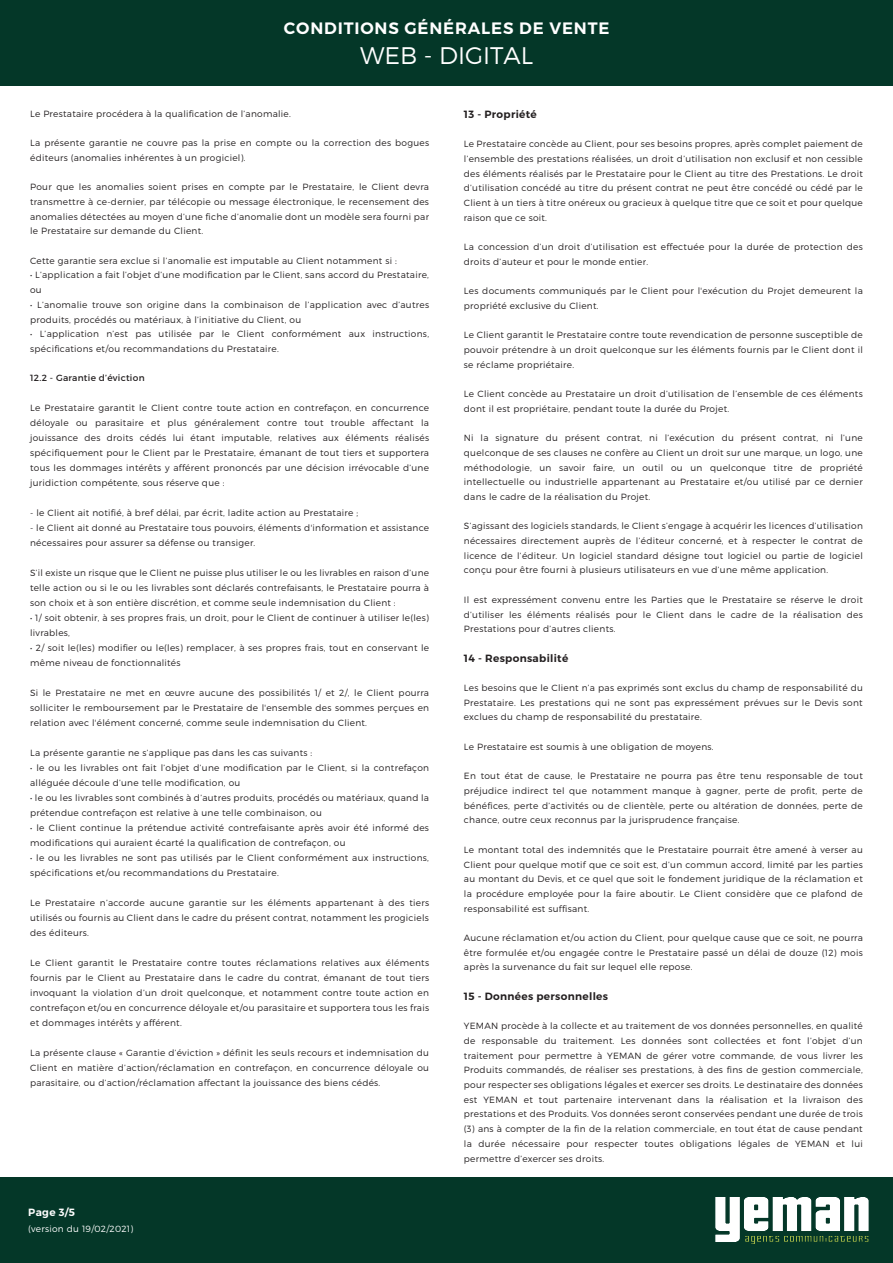
<style>
.page{position:relative;width:893px;height:1263px;background:#fff}
.page>*{position:absolute;margin:0;border:0;box-sizing:border-box;transform-origin:0 0}
.t1{font:300 24px "Montserrat";color:#fff}
.t2{font:600 16.5px "Montserrat";letter-spacing:.05em;color:#fff}
.t3{font:600 10.5px "Montserrat";letter-spacing:.03em;color:#231f20}
.t4{font:600 10.5px "Montserrat";color:#fff}
.t5{font:300 9px/14.7px "Montserrat";letter-spacing:.03em;color:#231f20;text-align:justify}
.t6{font:9px "Montserrat";letter-spacing:.03em;color:#231f20}
.t7{font:300 9px "Montserrat";letter-spacing:.03em;color:#fff}
</style>
<div class="page">
<div style="left:0;top:1178px;width:893px;height:85px;background:#043728"></div>
<div style="left:0;top:0;width:893px;height:85px;background:#043728"></div>
<svg style="left:715px;top:1197px;width:154px;height:47px"></svg>
<h2 class="t2" style="left:284px;top:18px;width:327px">CONDITIONS GÉNÉRALES DE VENTE</h2>
<h1 class="t1" style="left:360px;top:41px;width:175px">WEB - DIGITAL</h1>
<p class="t5" style="left:30px;top:106px;width:262px">Le Prestataire procédera à la qualification de l’anomalie.</p>
<p class="t5" style="left:30px;top:135px;width:400px">La présente garantie ne couvre pas la prise en compte ou la correction des bogues éditeurs (anomalies inhérentes à un progiciel).</p>
<p class="t5" style="left:30px;top:180px;width:400px">Pour que les anomalies soient prises en compte par le Prestataire, le Client devra transmettre à ce-dernier, par télécopie ou message électronique, le recensement des anomalies détectées au moyen d’une fiche d’anomalie dont un modèle sera fourni par le Prestataire sur demande du Client.</p>
<p class="t5" style="left:30px;top:253px;width:368px">Cette garantie sera exclue si l’anomalie est imputable au Client notamment si :</p>
<p class="t5" style="left:30px;top:268px;width:400px">• L’application a fait l’objet d’une modification par le Client, sans accord du Prestataire, ou</p>
<p class="t5" style="left:30px;top:297px;width:400px">• L’anomalie trouve son origine dans la combinaison de l’application avec d’autres produits, procédés ou matériaux, à l’initiative du Client, ou</p>
<p class="t5" style="left:30px;top:327px;width:400px">• L’application n’est pas utilisée par le Client conformément aux instructions, spécifications et/ou recommandations du Prestataire.</p>
<p class="t6" style="left:30px;top:373px;width:116px">12.2 - Garantie d’éviction</p>
<p class="t5" style="left:30px;top:400px;width:400px">Le Prestataire garantit le Client contre toute action en contrefaçon, en concurrence déloyale ou parasitaire et plus généralement contre tout trouble affectant la jouissance des droits cédés lui étant imputable, relatives aux éléments réalisés spécifiquement pour le Client par le Prestataire, émanant de tout tiers et supportera tous les dommages intérêts y afférent prononcés par une décision irrévocable d’une juridiction compétente, sous réserve que :</p>
<p class="t5" style="left:30px;top:505px;width:330px">- le Client ait notifié, à bref délai, par écrit, ladite action au Prestataire ;</p>
<p class="t5" style="left:30px;top:520px;width:400px">- le Client ait donné au Prestataire tous pouvoirs, éléments d'information et assistance nécessaires pour assurer sa défense ou transiger.</p>
<p class="t5" style="left:30px;top:565px;width:400px">S’il existe un risque que le Client ne puisse plus utiliser le ou les livrables en raison d’une telle action ou si le ou les livrables sont déclarés contrefaisants, le Prestataire pourra à son choix et à son entière discrétion, et comme seule indemnisation du Client :</p>
<p class="t5" style="left:30px;top:610px;width:400px">• 1/ soit obtenir, à ses propres frais, un droit, pour le Client de continuer à utiliser le(les) livrables,</p>
<p class="t5" style="left:30px;top:640px;width:400px">• 2/ soit le(les) modifier ou le(les) remplacer, à ses propres frais, tout en conservant le même niveau de fonctionnalités</p>
<p class="t5" style="left:30px;top:685px;width:400px">Si le Prestataire ne met en œuvre aucune des possibilités 1/ et 2/, le Client pourra solliciter le remboursement par le Prestataire de l'ensemble des sommes perçues en relation avec l'élément concerné, comme seule indemnisation du Client.</p>
<p class="t5" style="left:30px;top:745px;width:284px">La présente garantie ne s’applique pas dans les cas suivants :</p>
<p class="t5" style="left:30px;top:760px;width:400px">• le ou les livrables ont fait l’objet d’une modification par le Client, si la contrefaçon alléguée découle d’une telle modification, ou</p>
<p class="t5" style="left:30px;top:790px;width:400px">• le ou les livrables sont combinés à d’autres produits, procédés ou matériaux, quand la prétendue contrefaçon est relative à une telle combinaison, ou</p>
<p class="t5" style="left:30px;top:820px;width:400px">• le Client continue la prétendue activité contrefaisante après avoir été informé des modifications qui auraient écarté la qualification de contrefaçon, ou</p>
<p class="t5" style="left:30px;top:850px;width:400px">• le ou les livrables ne sont pas utilisés par le Client conformément aux instructions, spécifications et/ou recommandations du Prestataire.</p>
<p class="t5" style="left:30px;top:895px;width:400px">Le Prestataire n’accorde aucune garantie sur les éléments appartenant à des tiers utilisés ou fournis au Client dans le cadre du présent contrat, notamment les progiciels des éditeurs.</p>
<p class="t5" style="left:30px;top:955px;width:400px">Le Client garantit le Prestataire contre toutes réclamations relatives aux éléments fournis par le Client au Prestataire dans le cadre du contrat, émanant de tout tiers invoquant la violation d’un droit quelconque, et notamment contre toute action en contrefaçon et/ou en concurrence déloyale et/ou parasitaire et supportera tous les frais et dommages intérêts y afférent.</p>
<p class="t5" style="left:30px;top:1045px;width:400px">La présente clause « Garantie d’éviction » définit les seuls recours et indemnisation du Client en matière d’action/réclamation en contrefaçon, en concurrence déloyale ou parasitaire, ou d’action/réclamation affectant la jouissance des biens cédés.</p>
<p class="t4" style="left:28px;top:1205px;width:48px">Page 3/5</p>
<p class="t7" style="left:28px;top:1223px;width:107px">(version du 19/02/2021)</p>
<p class="t3" style="left:464px;top:107px;width:74px">13 - Propriété</p>
<p class="t5" style="left:464px;top:136px;width:400px">Le Prestataire concède au Client, pour ses besoins propres, après complet paiement de l’ensemble des prestations réalisées, un droit d’utilisation non exclusif et non cessible des éléments réalisés par le Prestataire pour le Client au titre des Prestations. Le droit d’utilisation concédé au titre du présent contrat ne peut être concédé ou cédé par le Client à un tiers à titre onéreux ou gracieux à quelque titre que ce soit et pour quelque raison que ce soit.</p>
<p class="t5" style="left:464px;top:239px;width:400px">La concession d’un droit d’utilisation est effectuée pour la durée de protection des droits d’auteur et pour le monde entier.</p>
<p class="t5" style="left:464px;top:283px;width:400px">Les documents communiqués par le Client pour l'exécution du Projet demeurent la propriété exclusive du Client.</p>
<p class="t5" style="left:464px;top:327px;width:400px">Le Client garantit le Prestataire contre toute revendication de personne susceptible de pouvoir prétendre à un droit quelconque sur les éléments fournis par le Client dont il se réclame propriétaire.</p>
<p class="t5" style="left:464px;top:386px;width:400px">Le Client concède au Prestataire un droit d’utilisation de l’ensemble de ces éléments dont il est propriétaire, pendant toute la durée du Projet.</p>
<p class="t5" style="left:464px;top:430px;width:400px">Ni la signature du présent contrat, ni l’exécution du présent contrat, ni l’une quelconque de ses clauses ne confère au Client un droit sur une marque, un logo, une méthodologie, un savoir faire, un outil ou un quelconque titre de propriété intellectuelle ou industrielle appartenant au Prestataire et/ou utilisé par ce dernier dans le cadre de la réalisation du Projet.</p>
<p class="t5" style="left:464px;top:519px;width:400px">S’agissant des logiciels standards, le Client s’engage à acquérir les licences d’utilisation nécessaires directement auprès de l’éditeur concerné, et à respecter le contrat de licence de l’éditeur. Un logiciel standard désigne tout logiciel ou partie de logiciel conçu pour être fourni à plusieurs utilisateurs en vue d’une même application.</p>
<p class="t5" style="left:464px;top:592px;width:400px">Il est expressément convenu entre les Parties que le Prestataire se réserve le droit d’utiliser les éléments réalisés pour le Client dans le cadre de la réalisation des Prestations pour d’autres clients.</p>
<p class="t3" style="left:464px;top:651px;width:106px">14 - Responsabilité</p>
<p class="t5" style="left:464px;top:680px;width:400px">Les besoins que le Client n’a pas exprimés sont exclus du champ de responsabilité du Prestataire. Les prestations qui ne sont pas expressément prévues sur le Devis sont exclues du champ de responsabilité du prestataire.</p>
<p class="t5" style="left:464px;top:739px;width:251px">Le Prestataire est soumis à une obligation de moyens.</p>
<p class="t5" style="left:464px;top:769px;width:400px">En tout état de cause, le Prestataire ne pourra pas être tenu responsable de tout préjudice indirect tel que notamment manque à gagner, perte de profit, perte de bénéfices, perte d’activités ou de clientèle, perte ou altération de données, perte de chance, outre ceux reconnus par la jurisprudence française.</p>
<p class="t5" style="left:464px;top:842px;width:400px">Le montant total des indemnités que le Prestataire pourrait être amené à verser au Client pour quelque motif que ce soit est, d’un commun accord, limité par les parties au montant du Devis, et ce quel que soit le fondement juridique de la réclamation et la procédure employée pour la faire aboutir. Le Client considère que ce plafond de responsabilité est suffisant.</p>
<p class="t5" style="left:464px;top:930px;width:400px">Aucune réclamation et/ou action du Client, pour quelque cause que ce soit, ne pourra être formulée et/ou engagée contre le Prestataire passé un délai de douze (12) mois après la survenance du fait sur lequel elle repose.</p>
<p class="t3" style="left:464px;top:989px;width:146px">15 - Données personnelles</p>
<p class="t5" style="left:464px;top:1018px;width:400px">YEMAN procède à la collecte et au traitement de vos données personnelles, en qualité de responsable du traitement. Les données sont collectées et font l’objet d’un traitement pour permettre à YEMAN de gérer votre commande, de vous livrer les Produits commandés, de réaliser ses prestations, à des fins de gestion commerciale, pour respecter ses obligations légales et exercer ses droits. Le destinataire des données est YEMAN et tout partenaire intervenant dans la réalisation et la livraison des prestations et des Produits. Vos données seront conservées pendant une durée de trois (3) ans à compter de la fin de la relation commerciale, en tout état de cause pendant la durée nécessaire pour respecter toutes obligations légales de YEMAN et lui permettre d’exercer ses droits.</p>
</div>
